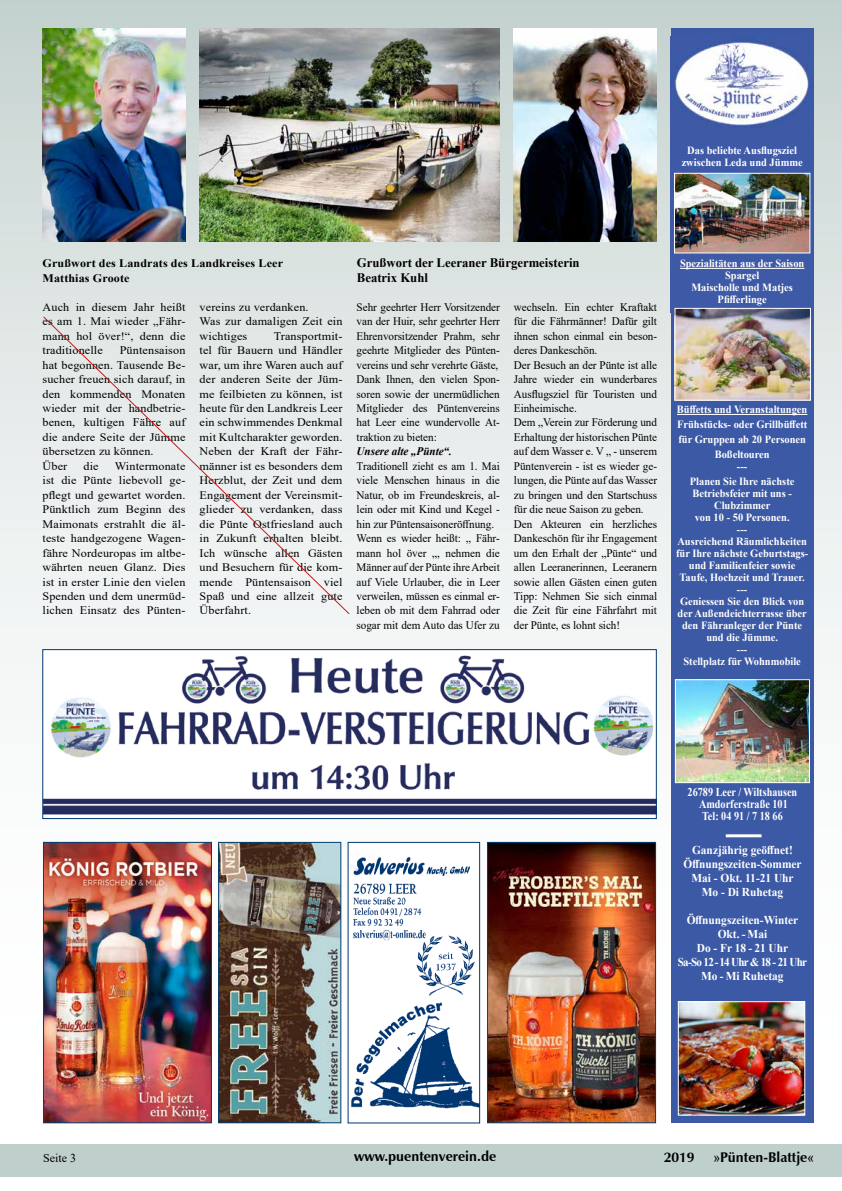
<style>
.page{position:relative;width:842px;height:1191px;background:#fff}
.page>*{position:absolute;margin:0;border:0;box-sizing:border-box;transform-origin:0 0}
.t1{font:700 14px "Zapf Humanist 601 BT";color:#000}
.t2{font:700 13px/14.5px "Times New Roman";color:#000}
.t3{font:700 12px/14px "Times New Roman";color:#fff;text-align:center;scale:.95 1}
.t4{font:700 12px/12px "Times New Roman";color:#fff;text-align:center;scale:.85 1}
.t5{font:12px "Times New Roman";color:#000}
.t6{font:11.5px/14.5px "Times New Roman";letter-spacing:-.005em;color:#000}
.t7{font:11.5px/14.5px "Times New Roman";letter-spacing:-.005em;color:#000;text-align:justify;scale:1.06 1}
.t8{font:700 11.5px/14.5px "Times New Roman";letter-spacing:.01em;color:#000;scale:1.05 1}
.t9{font:italic 700 11.5px "Times New Roman";letter-spacing:-.005em;color:#000}
.t10{font:700 11px/12px "Times New Roman";color:#fff;text-align:center;scale:.95 1}
</style>
<div class="page">
<div style="left:0;top:1144px;width:842px;height:32px;background:#bfcfcb"></div>
<div style="left:0;top:0;width:842px;height:1137px;background:linear-gradient(to bottom,#cad6d4,#fff)"></div>
<img style="left:489px;top:844px;width:165px;height:277px">
<div style="left:487px;top:842px;width:169px;height:281px;border:1px solid #004170"></div>
<img style="left:220px;top:844px;width:119px;height:277px">
<div style="left:218px;top:842px;width:123px;height:281px;border:1px solid #004170"></div>
<div style="left:348px;top:842px;width:132px;height:281px;background:#fff"></div>
<img style="left:351px;top:857px;width:127px;height:252px">
<div style="left:348px;top:842px;width:132px;height:281px;border:1px solid #003770"></div>
<img style="left:45px;top:651px;width:610px;height:166px">
<div style="left:43px;top:649px;width:614px;height:170px;border:1px solid #003770"></div>
<div style="left:671px;top:29px;width:143px;height:1094px;background:#3b59a5"></div>
<img style="left:674px;top:36px;width:137px;height:272px">
<hr style="left:680px;top:268px;width:124px;height:1px;background:#fff">
<hr style="left:677px;top:414px;width:130px;height:1px;background:#fff">
<img style="left:680px;top:1003px;width:123px;height:110px">
<div style="left:678px;top:1001px;width:127px;height:114px;border:1px solid #fff"></div>
<img style="left:514px;top:28px;width:143px;height:213px">
<img style="left:43px;top:28px;width:142px;height:213px">
<img style="left:200px;top:28px;width:299px;height:213px">
<img style="left:45px;top:844px;width:165px;height:277px">
<div style="left:43px;top:842px;width:169px;height:281px;border:1px solid #004170"></div>
<hr style="left:726px;top:834px;width:35px;height:3px;background:#fff">
<img style="left:676px;top:310px;width:133px;height:89px">
<div style="left:674px;top:308px;width:137px;height:93px;border:1px solid #fff"></div>
<img style="left:676px;top:175px;width:132px;height:76px">
<div style="left:674px;top:173px;width:136px;height:80px;border:1px solid #fff"></div>
<img style="left:677px;top:681px;width:131px;height:100px">
<div style="left:675px;top:679px;width:135px;height:104px;border:1px solid #fff"></div>
<svg style="left:42px;top:315px;width:309px;height:300px"></svg>
<p class="t10" style="left:682px;top:144px;width:129px">Das beliebte Ausflugsziel zwischen Leda und Jümme</p>
<p class="t8" style="left:43px;top:256px;width:231px">Grußwort des Landrats des Landkreises Leer<br>Matthias Groote</p>
<p class="t2" style="left:357px;top:255px;width:224px">Grußwort der Leeraner Bürgermeisterin<br>Beatrix Kuhl</p>
<p class="t7" style="left:43px;top:299px;width:136px">Auch in diesem Jahr heißt es am 1. Mai wieder „Fähr&shy;mann hol över!“, denn die traditionelle</p>
<p class="t7" style="left:43px;top:343px;width:136px;text-align:left;text-indent:77px">Püntensaison hat begonnen. Tausende Be&shy;sucher freuen sich darauf, in den kommenden Monaten wieder mit der handbetrie&shy;benen, kultigen Fähre auf die andere Seite der Jümme übersetzen zu können.<br>Über</p>
<p class="t7" style="left:43px;top:458px;width:136px;text-indent:72px">Wintermonate ist die Pünte liebevoll ge&shy;pflegt und gewartet worden.<br>Pünktlich zum Beginn des Maimonats erstrahlt die äl&shy;teste handgezogene Wagen&shy;fähre Nordeuropas im altbe&shy;währten neuen Glanz. Dies ist in erster Linie den vielen Spenden und dem unermüd&shy;lichen Einsatz des Pünten-</p>
<p class="t7" style="left:84px;top:458px;width:16px">die</p>
<p class="t7" style="left:200px;top:299px;width:136px;text-align:left">vereins zu verdanken.<br>Was zur damaligen Zeit ein wichtiges</p>
<p class="t7" style="left:200px;top:328px;width:136px;text-indent:74px">Transportmit&shy;tel für Bauern und Händler war, um ihre Waren auch auf der anderen Seite der Jüm&shy;me feilbieten zu können, ist heute für den Landkreis Leer ein schwimmendes Denkmal mit Kultcharakter geworden.<br>Neben der Kraft der Fähr&shy;männer ist es besonders dem Herzblut, der Zeit und dem Engagement der Vereinsmit&shy;glieder zu verdanken, dass die Pünte Ostfriesland auch in Zukunft erhalten bleibt.<br>Ich wünsche allen Gästen und Besuchern für die kom&shy;mende Püntensaison viel Spaß und eine allzeit gute Überfahrt.</p>
<p class="t6" style="left:357px;top:299px;width:145px">Sehr geehrter Herr Vorsitzender van der Huir, sehr geehrter Herr<br>Ehrenvorsitzender Prahm, sehr geehrte Mitglieder des Pünten&shy;vereins und sehr verehrte Gäste,<br>Dank Ihnen, den vielen Spon&shy;soren sowie der unermüdlichen<br>Mitglieder des Püntenvereins hat Leer eine wundervolle At&shy;traktion zu bieten:</p>
<p class="t9" style="left:357px;top:443px;width:97px">Unsere alte „Pünte“.</p>
<p class="t6" style="left:357px;top:458px;width:145px">Traditionell zieht es am 1. Mai viele Menschen hinaus in die<br>Natur, ob im Freundeskreis, al&shy;lein oder mit Kind und Kegel - hin zur Püntensaisoneröffnung.<br>Wenn es wieder heißt: ,, Fähr&shy;mann hol över „, nehmen die<br>Männer auf der Pünte ihre Arbeit auf Viele Urlauber, die in Leer verweilen, müssen es einmal er&shy;leben ob mit dem Fahrrad oder sogar mit dem Auto das Ufer zu</p>
<p class="t6" style="left:514px;top:299px;width:145px">wechseln. Ein echter Kraftakt für die Fährmänner! Dafür gilt ihnen schon einmal ein beson&shy;deres Dankeschön.<br>Der Besuch an der Pünte ist alle<br>Jahre wieder ein wunderbares<br>Ausflugsziel für Touristen und<br>Einheimische.<br>Dem „Verein zur Förderung und<br>Erhaltung der historischen Pünte auf dem Wasser e. V „ - unserem<br>Püntenverein - ist es wieder ge&shy;lungen, die Pünte auf das Wasser zu bringen und den Startschuss für die neue Saison zu geben.<br>Den Akteuren ein herzliches<br>Dankeschön für ihr Engagement um den Erhalt der „Pünte“ und allen Leeranerinnen, Leeranern sowie allen Gästen einen guten<br>Tipp: Nehmen Sie sich einmal die Zeit für eine Fährfahrt mit der Pünte, es lohnt sich!</p>
<p class="t10" style="left:680px;top:257px;width:132px">Spezialitäten aus der Saison<br>Spargel<br>Maischolle und Matjes<br>Pfifferlinge</p>
<p class="t10" style="left:677px;top:402px;width:139px;line-height:15px">Büffetts und Veranstaltungen<br>Frühstücks- oder Grillbüffett für Gruppen ab 20 Personen<br>Boßeltouren</p>
<p class="t10" style="left:690px;top:459px;width:112px;line-height:15px">---<br>Planen Sie Ihre nächste</p>
<p class="t10" style="left:676px;top:487px;width:141px">Betriebsfeier mit uns -<br>Clubzimmer<br>von 10 - 50 Personen.<br>---<br>Ausreichend Räumlichkeiten für Ihre nächste Geburtstags&shy;und Familienfeier sowie<br>Taufe, Hochzeit und Trauer. ---<br>Geniessen Sie den Blick von der Außendeichterrasse über den Fähranleger der Pünte und die Jümme.<br>---<br>Stellplatz für Wohnmobile</p>
<p class="t4" style="left:688px;top:785px;width:131px">26789 Leer / Wiltshausen<br>Amdorferstraße 101<br>Tel: 04 91 / 7 18 66</p>
<p class="t3" style="left:683px;top:842px;width:126px">Ganzjährig geöffnet!<br>Öffnungszeiten-Sommer<br>Mai - Okt. 11-21 Uhr<br>Mo - Di Ruhetag</p>
<p class="t3" style="left:678px;top:912px;width:138px">Öffnungszeiten-Winter<br>Okt. - Mai<br>Do - Fr 18 - 21 Uhr<br>Sa-So 12-14 Uhr &amp; 18 - 21 Uhr<br>Mo - Mi Ruhetag</p>
<p class="t5" style="left:43px;top:1149px;width:34px">Seite 3</p>
<p class="t1" style="left:354px;top:1147px;width:143px">www.puentenverein.de</p>
<p class="t1" style="left:664px;top:1148px;width:32px">2019</p>
<p class="t1" style="left:714px;top:1148px;width:101px">»Pünten-Blattje«</p>
</div>
